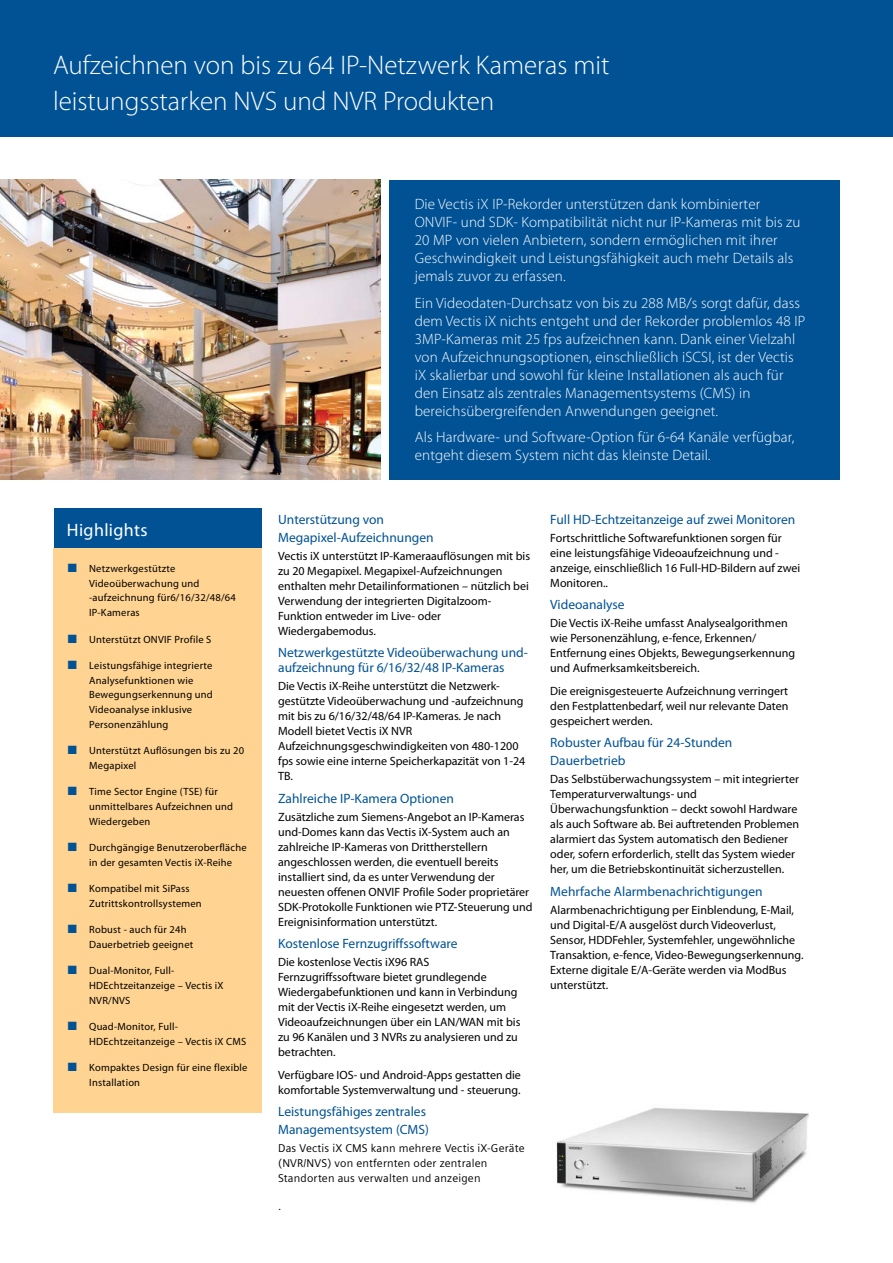
<style>
.page{position:relative;width:893px;height:1263px;background:#fff}
.page>*{position:absolute;margin:0;border:0;box-sizing:border-box;transform-origin:0 0}
.t1{font:300 27px/35.7px "Myriad Pro";color:#fff}
.t2{font:18px "Myriad Pro";letter-spacing:.02em;color:#fff}
.t3{font:300 15px/18px "Myriad Pro";letter-spacing:.01em;color:#fff}
.t4{font:13.5px/18px "Myriad Pro";color:#005295}
.t5{font:12px/15px "Myriad Pro";color:#000}
.t6{font:11.25px/15px "Siemens Sans";letter-spacing:.015em;color:#000}
.t7{font:10.5px/14.9px "Myriad Pro";letter-spacing:.02em;color:#000}
.s1{color:#005295}
</style>
<div class="page">
<div style="left:0;top:0;width:893px;height:137px;background:#005295"></div>
<div style="left:54px;top:508px;width:207px;height:40px;background:#005295"></div>
<img style="left:556px;top:1108px;width:253px;height:95px">
<img style="left:0;top:180px;width:381px;height:300px">
<div style="left:389px;top:180px;width:450px;height:300px;background:#005295"></div>
<div style="left:53px;top:548px;width:208px;height:564px;background:#ffd391"></div>
<h1 class="t1" style="left:53px;top:47px;width:558px">Aufzeichnen von bis zu 64 IP-Netzwerk Kameras mit leistungsstarken NVS und NVR Produkten</h1>
<h2 class="t2" style="left:67px;top:518px;width:82px">Highlights</h2>
<p class="t7" style="left:89px;top:561px;width:148px;text-indent:-21px"><span class="s1">■</span> Netzwerkgestützte<br>Videoüberwachung und -aufzeichnung für6/16/32/48/64<br>IP-Kameras</p>
<p class="t7" style="left:68px;top:631px;width:145px"><span class="s1">■</span> Unterstützt ONVIF Profile S</p>
<p class="t7" style="left:89px;top:657px;width:125px;text-indent:-21px"><span class="s1">■</span> Leistungsfähige integrierte<br>Analysefunktionen wie<br>Bewegungserkennung und<br>Videoanalyse inklusive<br>Personenzählung</p>
<p class="t7" style="left:89px;top:743px;width:156px;text-indent:-21px"><span class="s1">■</span> Unterstützt Auflösungen bis zu 20<br>Megapixel</p>
<p class="t7" style="left:89px;top:784px;width:145px;text-indent:-21px"><span class="s1">■</span> Time Sector Engine (TSE) für unmittelbares Aufzeichnen und<br>Wiedergeben</p>
<p class="t7" style="left:89px;top:840px;width:159px;text-indent:-21px"><span class="s1">■</span> Durchgängige Benutzeroberfläche in der gesamten Vectis iX-Reihe</p>
<p class="t7" style="left:89px;top:881px;width:114px;text-indent:-21px"><span class="s1">■</span> Kompatibel mit SiPass<br>Zutrittskontrollsystemen</p>
<p class="t7" style="left:89px;top:922px;width:106px;text-indent:-21px"><span class="s1">■</span> Robust - auch für 24h<br>Dauerbetrieb geeignet</p>
<p class="t7" style="left:89px;top:963px;width:136px;text-indent:-21px"><span class="s1">■</span> Dual-Monitor, Full-<br>HDEchtzeitanzeige – Vectis iX<br>NVR/NVS</p>
<p class="t7" style="left:89px;top:1019px;width:159px;text-indent:-21px"><span class="s1">■</span> Quad-Monitor, Full-<br>HDEchtzeitanzeige – Vectis iX CMS</p>
<p class="t7" style="left:89px;top:1060px;width:160px;text-indent:-21px"><span class="s1">■</span> Kompaktes Design für eine flexible<br>Installation</p>
<p class="t3" style="left:415px;top:195px;width:387px">Die Vectis iX IP-Rekorder unterstützen dank kombinierter ONVIF- und SDK- Kompatibilität nicht nur IP-Kameras mit bis zu 20 MP von vielen Anbietern, sondern ermöglichen mit ihrer Geschwindigkeit und Leistungsfähigkeit auch mehr Details als jemals zuvor zu erfassen.</p>
<p class="t3" style="left:415px;top:293px;width:392px">Ein Videodaten-Durchsatz von bis zu 288 MB/s sorgt dafür, dass dem Vectis iX nichts entgeht und der Rekorder problemlos 48 IP 3MP-Kameras mit 25 fps aufzeichnen kann. Dank einer Vielzahl von Aufzeichnungsoptionen, einschließlich iSCSI, ist der Vectis iX skalierbar und sowohl für kleine Installationen als auch für den Einsatz als zentrales Managementsystems (CMS) in bereichsübergreifenden Anwendungen geeignet.</p>
<p class="t3" style="left:415px;top:428px;width:381px">Als Hardware- und Software-Option für 6-64 Kanäle verfügbar, entgeht diesem System nicht das kleinste Detail.</p>
<p class="t4" style="left:278px;top:510px;width:157px">Unterstützung von<br>Megapixel-Aufzeichnungen</p>
<p class="t5" style="left:278px;top:548px;width:254px">Vectis iX unterstützt IP-Kameraauflösungen mit bis zu 20 Megapixel. Megapixel-Aufzeichnungen enthalten mehr Detailinformationen – nützlich bei Verwendung der integrierten Digitalzoom-Funktion entweder im Live- oder Wiedergabemodus.</p>
<p class="t4" style="left:278px;top:645px;width:251px;line-height:15px">Netzwerkgestützte Videoüberwachung und&shy;aufzeichnung für 6/16/32/48 IP-Kameras</p>
<p class="t5" style="left:278px;top:678px;width:249px">Die Vectis iX-Reihe unterstützt die Netzwerk&shy;gestützte Videoüberwachung und -aufzeichnung mit bis zu 6/16/32/48/64 IP-Kameras. Je nach Modell bietet Vectis iX NVR Aufzeichnungsgeschwindigkeiten von 480-1200 fps sowie eine interne Speicherkapazität von 1-24<br>TB.</p>
<p class="t4" style="left:278px;top:789px;width:177px">Zahlreiche IP-Kamera Optionen</p>
<p class="t5" style="left:278px;top:809px;width:256px">Zusätzliche zum Siemens-Angebot an IP-Kameras und-Domes kann das Vectis iX-System auch an zahlreiche IP-Kameras von Drittherstellern angeschlossen werden, die eventuell bereits installiert sind, da es unter Verwendung der neuesten offenen ONVIF Profile Soder proprietärer SDK-Protokolle Funktionen wie PTZ-Steuerung und Ereignisinformation unterstützt.</p>
<p class="t4" style="left:278px;top:934px;width:181px">Kostenlose Fernzugriffssoftware</p>
<p class="t5" style="left:278px;top:954px;width:244px">Die kostenlose Vectis iX96 RAS Fernzugriffssoftware bietet grundlegende Wiedergabefunktionen und kann in Verbindung mit der Vectis iX-Reihe eingesetzt werden, um Videoaufzeichnungen über ein LAN/WAN mit bis zu 96 Kanälen und 3 NVRs zu analysieren und zu betrachten.</p>
<p class="t5" style="left:278px;top:1067px;width:244px">Verfügbare IOS- und Android-Apps gestatten die komfortable Systemverwaltung und - steuerung.</p>
<p class="t4" style="left:278px;top:1102px;width:152px">Leistungsfähiges zentrales<br>Managementsystem (CMS)</p>
<p class="t6" style="left:278px;top:1141px;width:248px">Das Vectis iX CMS kann mehrere Vectis iX-Geräte (NVR/NVS) von entfernten oder zentralen<br>Standorten aus verwalten und anzeigen</p>
<p class="t6" style="left:278px;top:1198px;width:5px">.</p>
<p class="t4" style="left:550px;top:510px;width:247px">Full HD-Echtzeitanzeige auf zwei Monitoren</p>
<p class="t5" style="left:550px;top:530px;width:252px">Fortschrittliche Softwarefunktionen sorgen für eine leistungsfähige Videoaufzeichnung und - anzeige, einschließlich 16 Full-HD-Bildern auf zwei Monitoren..</p>
<p class="t4" style="left:550px;top:595px;width:76px">Videoanalyse</p>
<p class="t5" style="left:550px;top:615px;width:246px">Die Vectis iX-Reihe umfasst Analysealgorithmen wie Personenzählung, e-fence, Erkennen/ Entfernung eines Objekts, Bewegungserkennung und Aufmerksamkeitsbereich.</p>
<p class="t5" style="left:550px;top:683px;width:240px;text-align:justify">Die ereignisgesteuerte Aufzeichnung verringert den Festplattenbedarf, weil nur relevante Daten gespeichert werden.</p>
<p class="t4" style="left:550px;top:733px;width:184px">Robuster Aufbau für 24-Stunden<br>Dauerbetrieb</p>
<p class="t5" style="left:550px;top:771px;width:250px">Das Selbstüberwachungssystem – mit integrierter Temperaturverwaltungs- und Überwachungsfunktion – deckt sowohl Hardware als auch Software ab. Bei auftretenden Problemen alarmiert das System automatisch den Bediener oder, sofern erforderlich, stellt das System wieder her, um die Betriebskontinuität sicherzustellen.</p>
<p class="t4" style="left:550px;top:882px;width:214px">Mehrfache Alarmbenachrichtigungen</p>
<p class="t5" style="left:550px;top:902px;width:255px">Alarmbenachrichtigung per Einblendung, E-Mail, und Digital-E/A ausgelöst durch Videoverlust, Sensor, HDDFehler, Systemfehler, ungewöhnliche Transaktion, e-fence, Video-Bewegungserkennung.<br>Externe digitale E/A-Geräte werden via ModBus unterstützt.</p>
</div>
